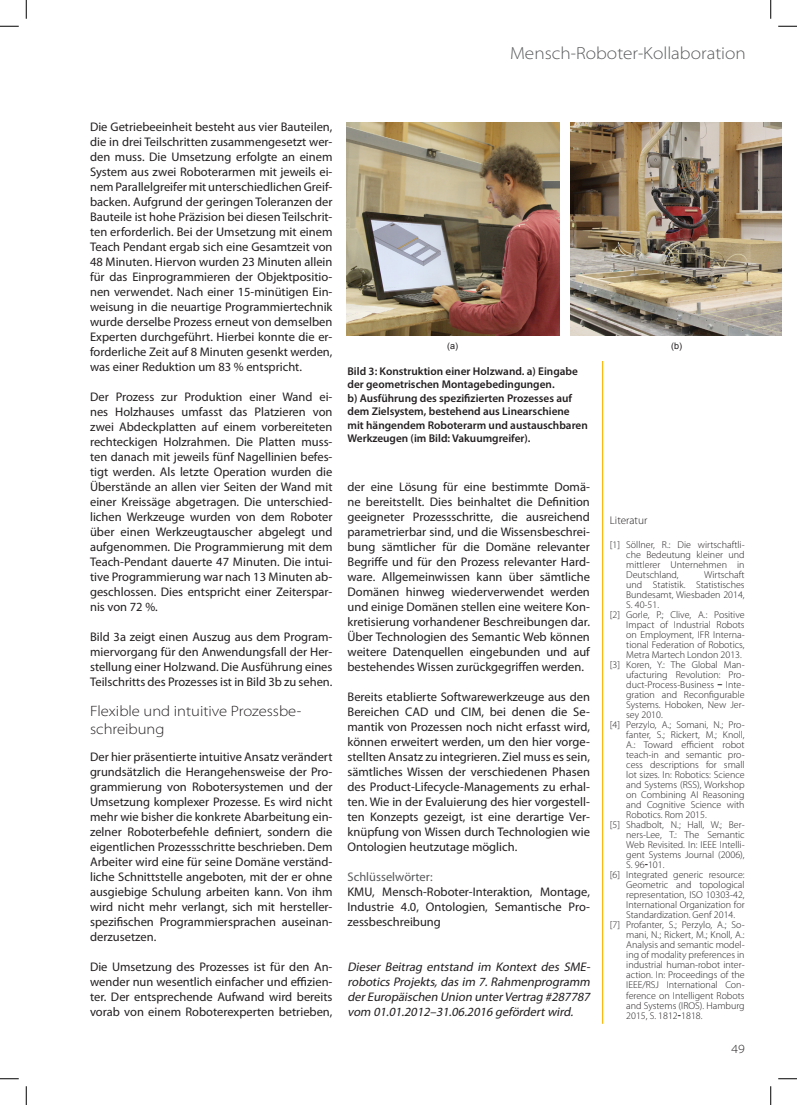
<style>
.page{position:relative;width:797px;height:1105px;background:#fff}
.page>*{position:absolute;margin:0;border:0;box-sizing:border-box;transform-origin:0 0}
.t1{font:300 semi-expanded 17.5px "Myriad Pro";color:#57585a}
.subhead{font:300 semi-expanded 15px/18px "Myriad Pro";color:#231f20}
.t2{font:12.5px/15px "Myriad Pro";color:#231f20;text-align:justify}
.t3{font:italic 12.5px/15px "Myriad Pro";color:#231f20;text-align:justify}
.schlüssel{font:12.5px "Myriad Pro";color:#57585a}
.t4{font:300 semi-expanded 12.5px "Myriad Pro";color:#231f20}
.bildtitelrechts{font:600 11.25px/13.5px "Myriad Pro";color:#231f20}
.literaturhead{font:300 11.25px "Myriad Pro";color:#231f20}
.literatur{font:300 10px/10px "Myriad Pro";color:#231f20;text-align:justify}
.t5{font:9px "Arial";color:#231f20}
.s1{font-weight:700}
</style>
<div class="page">
<hr style="left:602px;top:120px;width:1px;height:904px;background:#fcb814">
<img style="left:346px;top:122px;width:213px;height:213px">
<img style="left:570px;top:122px;width:211px;height:213px">
<svg style="left:0;top:25px;width:19px;height:2px"></svg>
<svg style="left:778px;top:25px;width:19px;height:2px"></svg>
<svg style="left:0;top:1078px;width:19px;height:1px"></svg>
<svg style="left:778px;top:1078px;width:19px;height:1px"></svg>
<svg style="left:25px;top:0;width:2px;height:19px"></svg>
<svg style="left:25px;top:1086px;width:2px;height:19px"></svg>
<svg style="left:770px;top:0;width:1px;height:19px"></svg>
<svg style="left:770px;top:1086px;width:1px;height:19px"></svg>
<h1 class="t1" style="left:510px;top:44px;width:237px">Mensch-Roboter-Kollaboration</h1>
<p class="t2" style="left:90px;top:120px;width:244px">Die Getriebeeinheit besteht aus vier Bauteilen, die in drei Teilschritten zusammengesetzt wer&shy;den muss. Die Umsetzung erfolgte an einem System aus zwei Roboterarmen mit jeweils ei&shy;nem Parallelgreifer mit unterschiedlichen Greif&shy;backen. Aufgrund der geringen Toleranzen der Bauteile ist hohe Präzision bei diesen Teilschrit&shy;ten erforderlich. Bei der Umsetzung mit einem Teach Pendant ergab sich eine Gesamtzeit von 48 Minuten. Hiervon wurden 23 Minuten allein für das Einprogrammieren der Objektpositio&shy;nen verwendet. Nach einer 15-minütigen Ein&shy;weisung in die neuartige Programmiertechnik wurde derselbe Prozess erneut von demselben Experten durchgeführt. Hierbei konnte die er&shy;forderliche Zeit auf 8 Minuten gesenkt werden, was einer Reduktion um 83 % entspricht.</p>
<p class="t2" style="left:90px;top:390px;width:244px">Der Prozess zur Produktion einer Wand ei&shy;nes Holzhauses umfasst das Platzieren von zwei Abdeckplatten auf einem vorbereiteten rechteckigen Holzrahmen. Die Platten muss&shy;ten danach mit jeweils fünf Nagellinien befes&shy;tigt werden. Als letzte Operation wurden die Überstände an allen vier Seiten der Wand mit einer Kreissäge abgetragen. Die unterschied&shy;lichen Werkzeuge wurden von dem Roboter über einen Werkzeugtauscher abgelegt und aufgenommen. Die Programmierung mit dem Teach-Pendant dauerte 47 Minuten. Die intui&shy;tive Programmierung war nach 13 Minuten ab&shy;geschlossen. Dies entspricht einer Zeiterspar&shy;nis von 72 %.</p>
<p class="t2" style="left:90px;top:630px;width:244px">Bild 3a zeigt einen Auszug aus dem Program&shy;miervorgang für den Anwendungsfall der Her&shy;stellung einer Holzwand. Die Ausführung eines Teilschritts des Prozesses ist in Bild 3b zu sehen.</p>
<p class="subhead" style="left:90px;top:702px;width:213px">Flexible und intuitive Prozessbe&shy;schreibung</p>
<p class="t2" style="left:90px;top:750px;width:244px">Der hier präsentierte intuitive Ansatz verändert grundsätzlich die Herangehensweise der Pro&shy;grammierung von Robotersystemen und der Umsetzung komplexer Prozesse. Es wird nicht mehr wie bisher die konkrete Abarbeitung ein&shy;zelner Roboterbefehle definiert, sondern die eigentlichen Prozessschritte beschrieben. Dem Arbeiter wird eine für seine Domäne verständ&shy;liche Schnittstelle angeboten, mit der er ohne ausgiebige Schulung arbeiten kann. Von ihm wird nicht mehr verlangt, sich mit hersteller&shy;spezifischen Programmiersprachen auseinan&shy;derzusetzen.</p>
<p class="t2" style="left:90px;top:960px;width:244px">Die Umsetzung des Prozesses ist für den An&shy;wender nun wesentlich einfacher und effizien&shy;ter. Der entsprechende Aufwand wird bereits vorab von einem Roboterexperten betrieben,</p>
<p class="t5" style="left:447px;top:340px;width:13px">(a)</p>
<p class="t5" style="left:671px;top:340px;width:13px">(b)</p>
<p class="bildtitelrechts" style="left:347px;top:365px;width:242px">Bild 3: Konstruktion einer Holzwand. a) Eingabe der geometrischen Montagebedingungen.<br>b) Ausführung des spezifizierten Prozesses auf dem Zielsystem, bestehend aus Linearschiene mit hängendem Roboterarm und austauschbaren Werkzeugen (im Bild: Vakuumgreifer).</p>
<p class="t2" style="left:347px;top:480px;width:244px">der eine Lösung für eine bestimmte Domä&shy;ne bereitstellt. Dies beinhaltet die Definition geeigneter Prozessschritte, die ausreichend parametrierbar sind, und die Wissensbeschrei&shy;bung sämtlicher für die Domäne relevanter Begriffe und für den Prozess relevanter Hard&shy;ware. Allgemeinwissen kann über sämtliche Domänen hinweg wiederverwendet werden und einige Domänen stellen eine weitere Kon&shy;kretisierung vorhandener Beschreibungen dar.<br>Über Technologien des Semantic Web können weitere Datenquellen eingebunden und auf bestehendes Wissen zurückgegriffen werden.</p>
<p class="t2" style="left:347px;top:690px;width:244px">Bereits etablierte Softwarewerkzeuge aus den Bereichen CAD und CIM, bei denen die Se&shy;mantik von Prozessen noch nicht erfasst wird, können erweitert werden, um den hier vorge&shy;stellten Ansatz zu integrieren. Ziel muss es sein, sämtliches Wissen der verschiedenen Phasen des Product-Lifecycle-Managements zu erhal&shy;ten. Wie in der Evaluierung des hier vorgestell&shy;ten Konzepts gezeigt, ist eine derartige Ver&shy;knüpfung von Wissen durch Technologien wie Ontologien heutzutage möglich.</p>
<p class="schlüssel" style="left:347px;top:870px;width:87px">Schlüsselwörter:</p>
<p class="t2" style="left:347px;top:885px;width:244px">KMU, Mensch-Roboter-Interaktion, Montage, Industrie 4.0, Ontologien, Semantische Pro&shy;zessbeschreibung</p>
<p class="t3" style="left:347px;top:960px;width:246px">Dieser Beitrag entstand im Kontext des SME&shy;robotics Projekts, das im 7. Rahmenprogramm derEuropäischen Union unterVertrag #287787 vom 01.01.2012–31.06.2016 gefördertwird.</p>
<p class="literaturhead" style="left:610px;top:514px;width:39px">Literatur</p>
<p class="literatur" style="left:626px;top:540px;width:120px;text-indent:-16px">[1] Söllner, R.: Die wirtschaftli&shy;che Bedeutung kleiner und mittlerer Unternehmen in Deutschland,</p>
<p class="literatur" style="left:626px;top:570px;width:120px;text-indent:78px">Wirtschaft und Statistik. Statistisches Bundesamt, Wiesbaden 2014, S. 40-51.</p>
<p class="literatur" style="left:626px;top:610px;width:120px;text-indent:-16px">[2] Gorle, P.; Clive, A.: Positive Impact of Industrial Robots on Employment, IFR Interna&shy;tional Federation of Robotics, Metra Martech London 2013.</p>
<p class="literatur" style="left:626px;top:660px;width:120px;text-indent:-16px">[3] Koren, Y.: The Global Man&shy;ufacturing Revolution: Pro&shy;duct-Process-Business <span class="s1">–</span> Inte&shy;gration and Reconfigurable Systems. Hoboken, New Jer&shy;sey 2010.</p>
<p class="literatur" style="left:626px;top:720px;width:120px;text-indent:-16px">[4] Perzylo, A.; Somani, N.; Pro&shy;fanter, S.; Rickert, M.; Knoll, A.: Toward efficient robot teach-in and semantic pro&shy;cess descriptions for small lot sizes. In: Robotics: Science and Systems (RSS), Workshop on Combining AI Reasoning and Cognitive Science with Robotics. Rom 2015.</p>
<p class="literatur" style="left:626px;top:820px;width:120px;text-indent:-16px">[5] Shadbolt, N.; Hall, W.; Ber&shy;ners-Lee, T.: The Semantic Web Revisited. In: IEEE Intelli&shy;gent Systems Journal (2006), S. 96<span class="s1">-</span>101.</p>
<p class="literatur" style="left:626px;top:870px;width:120px;text-indent:-16px">[6] Integrated generic resource:<br>Geometric and topological representation, ISO 10303-42, International Organization for Standardization. Genf 2014.</p>
<p class="literatur" style="left:626px;top:920px;width:120px;text-indent:-16px">[7] Profanter, S.; Perzylo, A.; So&shy;mani, N.; Rickert, M.; Knoll, A.:<br>Analysis and semantic model&shy;ing of modality preferences in industrial human-robot inter&shy;action. In: Proceedings of the IEEE/RSJ International Con&shy;ference on Intelligent Robots and Systems (IROS). Hamburg 2015, S. 1812<span class="s1">-</span>1818.</p>
<p class="t4" style="left:731px;top:1042px;width:15px">49</p>
</div>
